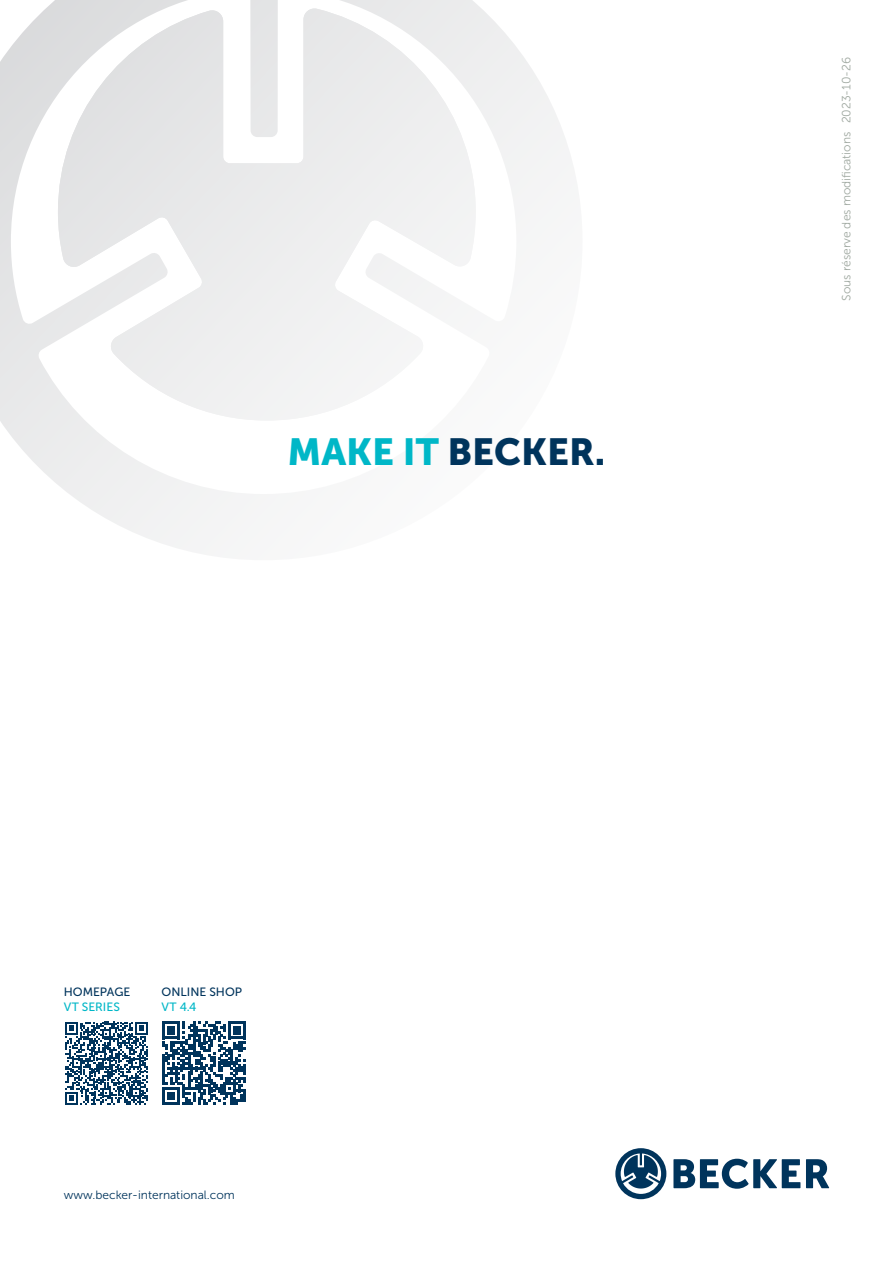
<style>
.page{position:relative;width:893px;height:1263px;background:#fff}
.page>*{position:absolute;margin:0;border:0;box-sizing:border-box;transform-origin:0 0}
.t1{font:37.5px "Museo Sans 900";color:#00345c}
.t2{font:12px "Museo Sans 300";color:#9fa8a0}
.t3{font:12px "Museo Sans 300";color:#00345c}
.t4{font:12px "Museo Sans 500";color:#00345c}
.t5{font:12px "Museo Sans 500";color:#00b7c7}
.s1{color:#00b7c7}
</style>
<div class="page">
<svg style="left:0;top:0;width:573px;height:554px"></svg>
<svg style="left:673px;top:1159px;width:127px;height:30px"></svg>
<svg style="left:806px;top:1159px;width:23px;height:29px"></svg>
<svg style="left:615px;top:1148px;width:51px;height:51px"></svg>
<svg style="left:65px;top:1021px;width:83px;height:84px"></svg>
<svg style="left:163px;top:1021px;width:83px;height:84px"></svg>
<h1 class="t1" style="left:288px;top:430px;width:319px"><span class="s1">MAKE IT</span> BECKER.</h1>
<p class="t4" style="left:64px;top:985px;width:68px">HOMEPAGE</p>
<p class="t5" style="left:64px;top:1000px;width:58px">VT SERIES</p>
<p class="t4" style="left:162px;top:985px;width:82px">ONLINE SHOP</p>
<p class="t5" style="left:162px;top:1000px;width:36px">VT 4.4</p>
<p class="t3" style="left:64px;top:1188px;width:173px">www.becker-international.com</p>
<p class="t2" style="left:840px;top:123px;width:68px;rotate:-90deg">2023-10-26</p>
<p class="t2" style="left:840px;top:301px;width:170px;rotate:-90deg">Sous réserve des modifications</p>
</div>
